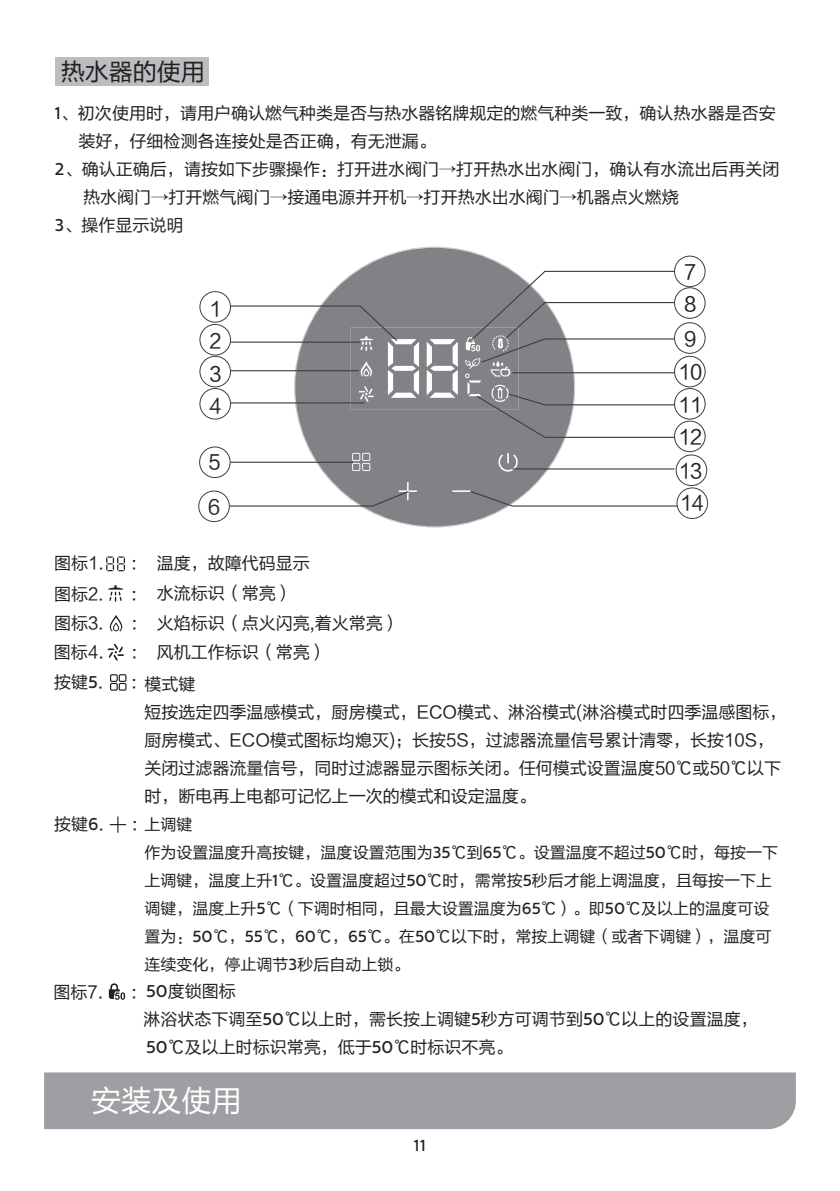
<style>
.page{position:relative;width:840px;height:1191px;background:#fff}
.page>*{position:absolute;margin:0;border:0;box-sizing:border-box;transform-origin:0 0}
.t1{font:30px "FZLTHK GBK1 0";color:#fff}
.t2{font:24px "FZLTHK GBK1 0";color:#231f20}
.t3{font:20px/31.6px "FZLTHK GBK1 0";letter-spacing:-.025em;color:#1b2424}
.t4{font:17px/28px "FZLTHK GBK1 0";color:#231f20}
.t5{font:16px/28px "FZLTHK GBK1 0";color:#231f20}
.t6{font:16px "Centrale Sans";color:#231f20}
.s1{font-family:"Centrale Sans"}
.s2{font-size:17px}
</style>
<div class="page">
<div style="left:199px;top:388px;width:32px;height:31px;border:1px solid #3e3e3f;border-radius:50%"></div>
<div style="left:673px;top:388px;width:32px;height:31px;border:1px solid #3e3e3f;border-radius:50%"></div>
<div style="left:673px;top:420px;width:32px;height:32px;border:1px solid #3e3e3f;border-radius:50%"></div>
<div style="left:199px;top:356px;width:32px;height:31px;border:1px solid #3e3e3f;border-radius:50%"></div>
<div style="left:673px;top:356px;width:32px;height:31px;border:1px solid #3e3e3f;border-radius:50%"></div>
<div style="left:199px;top:324px;width:32px;height:31px;border:1px solid #3e3e3f;border-radius:50%"></div>
<div style="left:199px;top:291px;width:32px;height:32px;border:1px solid #3e3e3f;border-radius:50%"></div>
<div style="left:673px;top:287px;width:32px;height:32px;border:1px solid #3e3e3f;border-radius:50%"></div>
<div style="left:673px;top:322px;width:32px;height:32px;border:1px solid #3e3e3f;border-radius:50%"></div>
<div style="left:673px;top:256px;width:32px;height:31px;border:1px solid #3e3e3f;border-radius:50%"></div>
<div style="left:675px;top:454px;width:31px;height:32px;border:1px solid #3e3e3f;border-radius:50%"></div>
<div style="left:676px;top:487px;width:31px;height:32px;border:1px solid #3e3e3f;border-radius:50%"></div>
<div style="left:198px;top:490px;width:32px;height:32px;border:1px solid #3e3e3f;border-radius:50%"></div>
<div style="left:199px;top:446px;width:31px;height:32px;border:1px solid #3e3e3f;border-radius:50%"></div>
<svg style="left:295px;top:248px;width:278px;height:278px;fill:#808285"></svg>
<svg style="left:353px;top:454px;width:16px;height:16px"></svg>
<div style="left:398px;top:480px;width:20px;height:21px;background:#808285"></div>
<div style="left:451px;top:478px;width:21px;height:21px;background:#808285"></div>
<div style="left:44px;top:1072px;width:751px;height:57px;background:#9d9fa2"></div>
<div style="left:55px;top:57px;width:154px;height:28px;background:#bcbdc0"></div>
<svg style="left:110px;top:816px;width:16px;height:17px"></svg>
<svg style="left:110px;top:674px;width:16px;height:16px"></svg>
<svg style="left:229px;top:270px;width:446px;height:168px"></svg>
<hr style="left:512px;top:468px;width:162px;height:1px;background:#3e3e3f">
<hr style="left:512px;top:372px;width:162px;height:1px;background:#3e3e3f">
<svg style="left:452px;top:479px;width:226px;height:28px"></svg>
<hr style="left:230px;top:462px;width:123px;height:1px;background:#3e3e3f">
<svg style="left:229px;top:482px;width:188px;height:25px"></svg>
<svg style="left:108px;top:585px;width:15px;height:16px"></svg>
<svg style="left:107px;top:644px;width:17px;height:16px"></svg>
<svg style="left:106px;top:556px;width:19px;height:15px"></svg>
<svg style="left:110px;top:615px;width:12px;height:16px"></svg>
<svg style="left:109px;top:983px;width:16px;height:16px"></svg>
<h2 class="t2" style="left:61px;top:58px;width:145px">热水器的使用</h2>
<p class="t4" style="left:55px;top:99px;width:721px"><span class="s1">1</span>、初次使用时，请用户确认燃气种类是否与热水器铭牌规定的燃气种类一致，确认热水器是否安</p>
<p class="t4" style="left:78px;top:127px;width:358px">装好，仔细检测各连接处是否正确，有无泄漏。</p>
<p class="t4" style="left:55px;top:155px;width:725px"><span class="s1">2</span>、确认正确后，请按如下步骤操作：打开进水阀门→打开热水出水阀门，确认有水流出后再关闭</p>
<p class="t4" style="left:83px;top:183px;width:597px">热水阀门→打开燃气阀门→接通电源并开机→打开热水出水阀门→机器点火燃烧</p>
<p class="t4" style="left:55px;top:211px;width:130px"><span class="s1">3</span>、操作显示说明</p>
<p class="t3" style="left:683px;top:257px;width:14px">7</p>
<p class="t3" style="left:209px;top:293px;width:14px">1</p>
<p class="t3" style="left:683px;top:287px;width:14px;line-height:35px">8<br>9</p>
<p class="t3" style="left:209px;top:326px;width:13px">2</p>
<p class="t3" style="left:209px;top:359px;width:14px">3</p>
<p class="t3" style="left:678px;top:356px;width:25px">10</p>
<p class="t3" style="left:209px;top:391px;width:14px">4</p>
<p class="t3" style="left:678px;top:390px;width:25px">11<br>12</p>
<p class="t3" style="left:208px;top:447px;width:14px">5</p>
<p class="t3" style="left:678px;top:455px;width:25px">13</p>
<p class="t3" style="left:208px;top:491px;width:14px">6</p>
<p class="t3" style="left:679px;top:488px;width:25px">14</p>
<p class="t4" style="left:54px;top:549px;width:51px">图标1.</p>
<p class="t4" style="left:131px;top:549px;width:180px">: 温度，故障代码显示</p>
<p class="t4" style="left:54px;top:580px;width:51px">图标2.</p>
<p class="t4" style="left:131px;top:579px;width:163px">: 水流标识（常亮）</p>
<p class="t4" style="left:54px;top:609px;width:51px">图标3.</p>
<p class="t4" style="left:132px;top:609px;width:269px">: 火焰标识（点火闪亮,着火常亮）</p>
<p class="t4" style="left:54px;top:638px;width:51px">图标4.</p>
<p class="t4" style="left:132px;top:638px;width:196px">: 风机工作标识（常亮）</p>
<p class="t4" style="left:54px;top:669px;width:50px">按键<span class="s1">5</span>.</p>
<p class="t4" style="left:131px;top:669px;width:7px">:</p>
<p class="t4" style="left:144px;top:670px;width:643px">模式键<br>短按选定四季温感模式，厨房模式，ECO模式、淋浴模式(淋浴模式时四季温感图标，厨房模式、ECO模式图标均熄灭)；长按5S，过滤器流量信号累计清零，长按10S，关闭过滤器流量信号，同时过滤器显示图标关闭。任何模式设置温度50℃或50℃以下时，断电再上电都可记忆上一次的模式和设定温度。</p>
<p class="t4" style="left:54px;top:810px;width:51px">按键<span class="s1">6</span>.</p>
<p class="t5" style="left:144px;top:810px;width:635px;text-indent:-12px"><span class="s2">:</span> 上调键<br>作为设置温度升高按键，温度设置范围为<span class="s1">35</span>℃到<span class="s1">65</span>℃。设置温度不超过<span class="s1">50</span>℃时，每按一下上调键，温度上升<span class="s1">1</span>℃。设置温度超过<span class="s1">50</span>℃时，需常按<span class="s1">5</span>秒后才能上调温度，且每按一下上调键，温度上升<span class="s1">5</span>℃（下调时相同，且最大设置温度为<span class="s1">65</span>℃）。即<span class="s1">50</span>℃及以上的温度可设置为：<span class="s1">50</span>℃，<span class="s1">55</span>℃，<span class="s1">60</span>℃，<span class="s1">65</span>℃。在<span class="s1">50</span>℃以下时，常按上调键（或者下调键），温度可连续变化，停止调节<span class="s1">3</span>秒后自动上锁。</p>
<p class="t4" style="left:53px;top:978px;width:51px">图标7.</p>
<p class="t4" style="left:131px;top:978px;width:7px">:</p>
<p class="t4" style="left:143px;top:977px;width:615px"><span class="s1">50</span>度锁图标<br>淋浴状态下调至<span class="s1">50</span>℃以上时，需长按上调键<span class="s1">5</span>秒方可调节到<span class="s1">50</span>℃以上的设置温度，<br><span class="s1">50</span>℃及以上时标识常亮，低于<span class="s1">50</span>℃时标识不亮。</p>
<h1 class="t1" style="left:91px;top:1084px;width:151px">安装及使用</h1>
<p class="t6" style="left:413px;top:1139px;width:14px">11</p>
</div>
